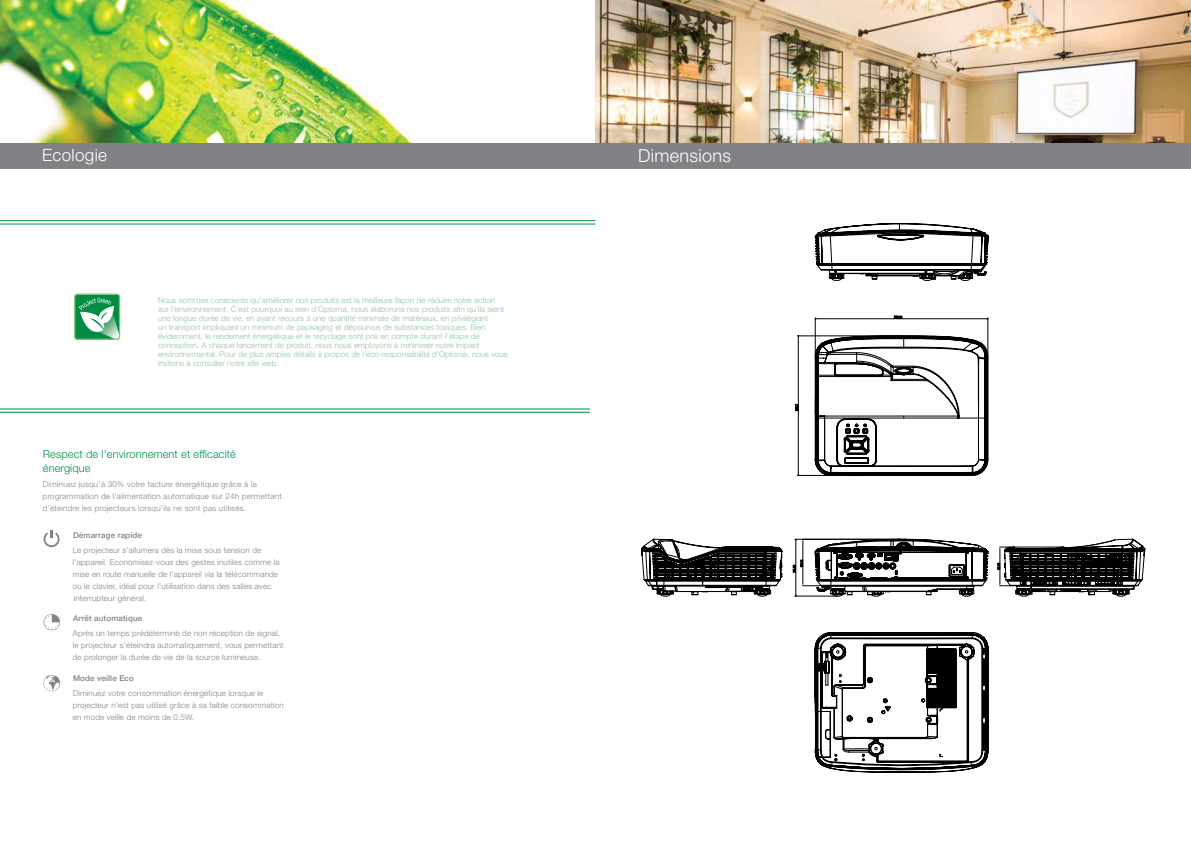
<style>
.page{position:relative;width:1191px;height:842px;background:#fff}
.page>*{position:absolute;margin:0;border:0;box-sizing:border-box;transform-origin:0 0}
.t1{font:300 18px "Helvetica Neue";letter-spacing:.02em;color:#fff}
.t2{font:300 17px "Helvetica Neue";letter-spacing:.02em;color:#fff}
.t3{font:300 11px/14px "Helvetica Neue";letter-spacing:.01em;color:#008c44}
.t4{font:300 8px/12px "Helvetica Neue";letter-spacing:.02em;color:#808285}
.t5{font:300 8px/9px "Helvetica Neue";letter-spacing:.005em;color:#90c4a2}
.t6{font:500 8px "Helvetica Neue";letter-spacing:.02em;color:#808285}
</style>
<div class="page">
<svg style="left:44px;top:530px;width:16px;height:17px"></svg>
<svg style="left:44px;top:614px;width:16px;height:16px"></svg>
<svg style="left:44px;top:675px;width:16px;height:16px"></svg>
<img style="left:0;top:0;width:425px;height:143px">
<hr style="left:0;top:409px;width:590px;height:1px;background:#008c44">
<hr style="left:0;top:412px;width:590px;height:1px;background:#008c44">
<svg style="left:74px;top:293px;width:46px;height:47px"></svg>
<div style="left:0;top:143px;width:595px;height:26px;background:#808285"></div>
<hr style="left:0;top:224px;width:595px;height:1px;background:#008c44">
<hr style="left:0;top:220px;width:595px;height:1px;background:#008c44">
<svg style="left:841px;top:223px;width:121px;height:4px"></svg>
<svg style="left:816px;top:233px;width:173px;height:48px"></svg>
<svg style="left:641px;top:315px;width:504px;height:457px"></svg>
<img style="left:595px;top:0;width:596px;height:143px">
<div style="left:595px;top:143px;width:596px;height:26px;background:#808285"></div>
<h2 class="t2" style="left:42px;top:144px;width:66px">Ecologie</h2>
<h1 class="t1" style="left:638px;top:144px;width:95px">Dimensions</h1>
<p class="t5" style="left:158px;top:295px;width:351px">Nous sommes conscients qu’améliorer nos produits est la meilleure façon de réduire notre action sur l’environnement. C’est pourquoi au sein d’Optoma, nous élaborons nos produits afin qu’ils aient une longue durée de vie, en ayant recours à une quantité minimale de matériaux, en privilégiant<br>un transport impliquant un minimum de packaging et dépourvus de substances toxiques. Bien évidemment, le rendement énergétique et le recyclage sont pris en compte durant l’étape de conception. A chaque lancement de produit, nous nous employons à minimiser notre impact environnemental. Pour de plus amples détails à propos de l’éco-responsabilité d’Optoma, nous vous invitons à consulter notre site web.</p>
<h3 class="t3" style="left:43px;top:447px;width:195px">Respect de l’environnement et efficacité énergique</h3>
<p class="t4" style="left:43px;top:478px;width:240px">Diminuez jusqu’à 30% votre facture énergétique grâce à la programmation de l’alimentation automatique sur 24h permettant d’éteindre les projecteurs lorsqu’ils ne sont pas utilisés.</p>
<p class="t6" style="left:73px;top:530px;width:70px">Démarrage rapide</p>
<p class="t4" style="left:73px;top:544px;width:208px">Le projecteur s’allumera dès la mise sous tension de l’appareil. Economisez-vous des gestes inutiles comme la mise en route manuelle de l’appareil via la télécommande ou le clavier, idéal pour l’utilisation dans des salles avec interrupteur général.</p>
<p class="t6" style="left:73px;top:614px;width:71px">Arrêt automatique</p>
<p class="t4" style="left:73px;top:627px;width:212px">Après un temps prédéterminé de non réception de signal, le projecteur s’éteindra automatiquement, vous permettant de prolonger la durée de vie de la source lumineuse.</p>
<p class="t6" style="left:73px;top:673px;width:62px">Mode veille Eco</p>
<p class="t4" style="left:73px;top:686px;width:212px">Diminuez votre consommation énergétique lorsque le projecteur n’est pas utilisé grâce à sa faible consommation en mode veille de moins de 0.5W.</p>
</div>
